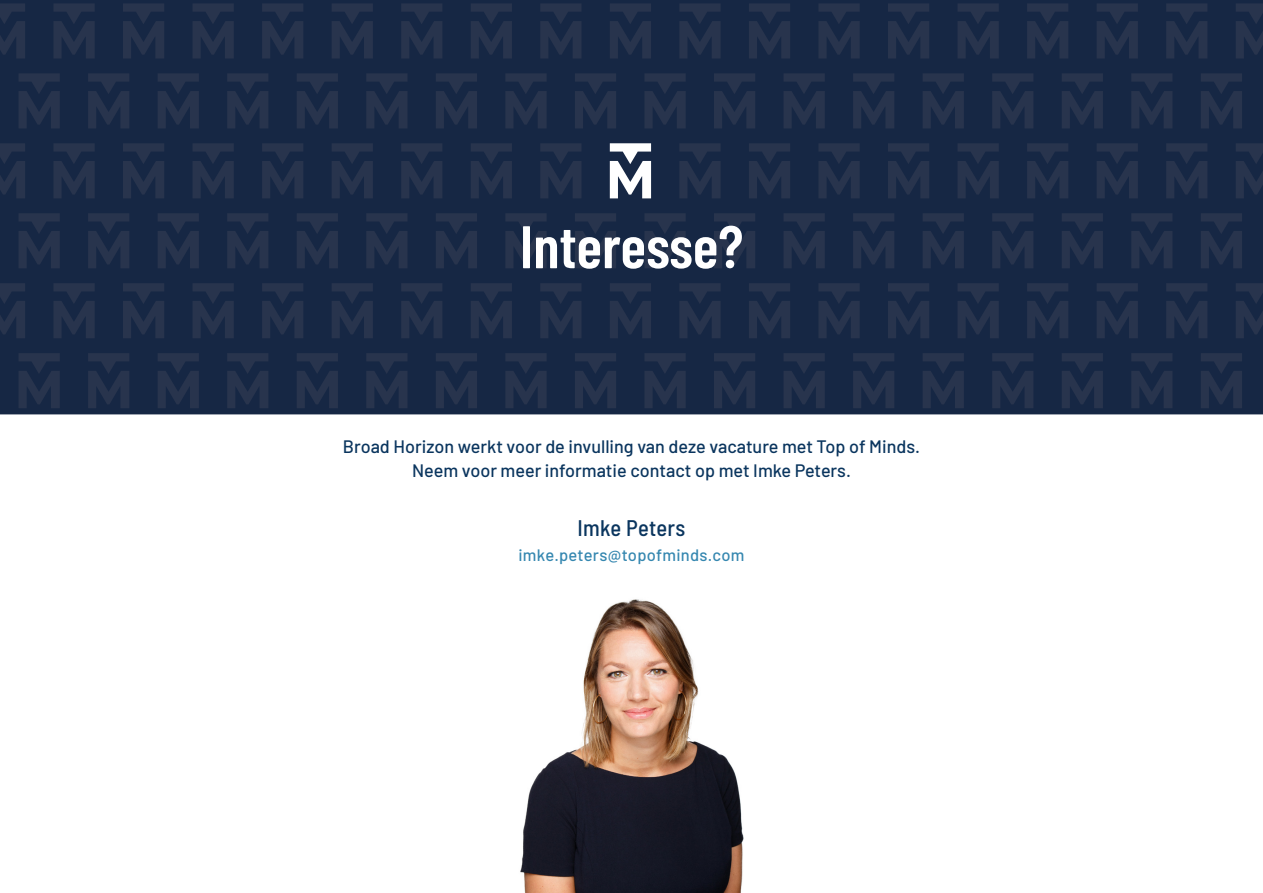
<style>
.page{position:relative;width:1263px;height:893px;background:#fff}
.page>*{position:absolute;margin:0;border:0;box-sizing:border-box;transform-origin:0 0}
.t1{font:600 60px "Barlow Condensed";color:#fff}
.t2{font:500 semi-condensed 22.5px "Barlow";letter-spacing:.01em;color:#0a355e}
.t3{font:500 18px "Barlow";color:#0a355e}
.t4{font:500 16.5px "Barlow";letter-spacing:.015em;color:#3587b0}
</style>
<div class="page">
<img style="left:520px;top:599px;width:224px;height:294px">
<div style="left:0;top:0;width:1263px;height:414px;background:#162744"></div>
<svg style="left:0;top:3px;width:25px;height:56px"></svg>
<svg style="left:0;top:283px;width:25px;height:55px"></svg>
<svg style="left:0;top:143px;width:25px;height:55px"></svg>
<svg style="left:88px;top:213px;width:41px;height:55px;background:#212f49"></svg>
<svg style="left:88px;top:73px;width:41px;height:55px;background:#212f49"></svg>
<svg style="left:88px;top:353px;width:41px;height:55px;background:#212f49"></svg>
<svg style="left:123px;top:3px;width:41px;height:56px;background:#202e49"></svg>
<svg style="left:123px;top:283px;width:41px;height:55px;background:#212f49"></svg>
<svg style="left:123px;top:143px;width:41px;height:55px;background:#212f49"></svg>
<svg style="left:227px;top:213px;width:41px;height:55px;background:#212e49"></svg>
<svg style="left:227px;top:73px;width:41px;height:55px;background:#212e49"></svg>
<svg style="left:227px;top:353px;width:41px;height:55px;background:#212f49"></svg>
<svg style="left:262px;top:3px;width:41px;height:56px;background:#202e49"></svg>
<svg style="left:262px;top:283px;width:41px;height:55px;background:#212f49"></svg>
<svg style="left:262px;top:143px;width:41px;height:55px;background:#212f49"></svg>
<svg style="left:366px;top:213px;width:41px;height:55px;background:#212e49"></svg>
<svg style="left:366px;top:73px;width:41px;height:55px;background:#212e49"></svg>
<svg style="left:366px;top:353px;width:41px;height:55px;background:#212e49"></svg>
<svg style="left:401px;top:3px;width:41px;height:56px;background:#202e49"></svg>
<svg style="left:401px;top:283px;width:41px;height:55px;background:#212e49"></svg>
<svg style="left:401px;top:143px;width:41px;height:55px;background:#212e49"></svg>
<svg style="left:505px;top:213px;width:42px;height:55px;background:#202e49"></svg>
<svg style="left:505px;top:73px;width:42px;height:55px;background:#202e49"></svg>
<svg style="left:505px;top:353px;width:42px;height:55px;background:#202e49"></svg>
<svg style="left:540px;top:3px;width:41px;height:56px;background:#202e49"></svg>
<svg style="left:540px;top:283px;width:41px;height:55px;background:#212e49"></svg>
<svg style="left:540px;top:143px;width:41px;height:55px;background:#212e49"></svg>
<svg style="left:644px;top:213px;width:42px;height:55px;background:#202e49"></svg>
<svg style="left:644px;top:73px;width:42px;height:55px;background:#202e49"></svg>
<svg style="left:644px;top:353px;width:42px;height:55px;background:#202e49"></svg>
<svg style="left:679px;top:3px;width:42px;height:56px;background:#202e49"></svg>
<svg style="left:679px;top:283px;width:42px;height:55px;background:#202e49"></svg>
<svg style="left:679px;top:143px;width:42px;height:55px;background:#202e49"></svg>
<svg style="left:783px;top:213px;width:42px;height:55px;background:#202e49"></svg>
<svg style="left:783px;top:73px;width:42px;height:55px;background:#202e49"></svg>
<svg style="left:783px;top:353px;width:42px;height:55px;background:#202e49"></svg>
<svg style="left:818px;top:3px;width:42px;height:56px;background:#202e49"></svg>
<svg style="left:818px;top:283px;width:42px;height:55px;background:#202e49"></svg>
<svg style="left:818px;top:143px;width:42px;height:55px;background:#202e49"></svg>
<svg style="left:923px;top:213px;width:41px;height:55px;background:#212f49"></svg>
<svg style="left:923px;top:73px;width:41px;height:55px;background:#212e49"></svg>
<svg style="left:923px;top:353px;width:41px;height:55px;background:#212f49"></svg>
<svg style="left:957px;top:3px;width:42px;height:56px;background:#202e49"></svg>
<svg style="left:957px;top:283px;width:42px;height:55px;background:#202e49"></svg>
<svg style="left:957px;top:143px;width:42px;height:55px;background:#202e49"></svg>
<svg style="left:1062px;top:213px;width:41px;height:55px;background:#212f49"></svg>
<svg style="left:1062px;top:73px;width:41px;height:55px;background:#212f49"></svg>
<svg style="left:1062px;top:353px;width:41px;height:55px;background:#212f49"></svg>
<svg style="left:1097px;top:3px;width:41px;height:56px;background:#202e49"></svg>
<svg style="left:1097px;top:283px;width:41px;height:55px;background:#212f49"></svg>
<svg style="left:1097px;top:143px;width:41px;height:55px;background:#212f49"></svg>
<svg style="left:1201px;top:213px;width:41px;height:55px;background:#212f49"></svg>
<svg style="left:1201px;top:73px;width:41px;height:55px;background:#212f49"></svg>
<svg style="left:1201px;top:353px;width:41px;height:55px;background:#212f49"></svg>
<svg style="left:1236px;top:3px;width:27px;height:56px;background:#202e49"></svg>
<svg style="left:1236px;top:283px;width:27px;height:55px"></svg>
<svg style="left:1236px;top:143px;width:27px;height:55px"></svg>
<svg style="left:19px;top:213px;width:41px;height:55px;background:#212e49"></svg>
<svg style="left:19px;top:73px;width:41px;height:55px;background:#212e49"></svg>
<svg style="left:19px;top:353px;width:41px;height:55px;background:#212f49"></svg>
<svg style="left:53px;top:3px;width:42px;height:56px;background:#202e49"></svg>
<svg style="left:53px;top:283px;width:42px;height:55px;background:#202e49"></svg>
<svg style="left:53px;top:143px;width:42px;height:55px;background:#202e49"></svg>
<svg style="left:158px;top:213px;width:41px;height:55px;background:#212f49"></svg>
<svg style="left:158px;top:73px;width:41px;height:55px;background:#212e49"></svg>
<svg style="left:158px;top:353px;width:41px;height:55px;background:#212f49"></svg>
<svg style="left:193px;top:3px;width:41px;height:56px;background:#202e49"></svg>
<svg style="left:193px;top:283px;width:41px;height:55px;background:#212e49"></svg>
<svg style="left:193px;top:143px;width:41px;height:55px;background:#212e49"></svg>
<svg style="left:297px;top:213px;width:41px;height:55px;background:#212f49"></svg>
<svg style="left:297px;top:73px;width:41px;height:55px;background:#212f49"></svg>
<svg style="left:297px;top:353px;width:41px;height:55px;background:#212f49"></svg>
<svg style="left:332px;top:3px;width:41px;height:56px;background:#202e49"></svg>
<svg style="left:332px;top:283px;width:41px;height:55px;background:#212f49"></svg>
<svg style="left:332px;top:143px;width:41px;height:55px;background:#212f49"></svg>
<svg style="left:436px;top:213px;width:41px;height:55px;background:#212f49"></svg>
<svg style="left:436px;top:73px;width:41px;height:55px;background:#212f49"></svg>
<svg style="left:436px;top:353px;width:41px;height:55px;background:#212f49"></svg>
<svg style="left:471px;top:3px;width:41px;height:56px;background:#202e49"></svg>
<svg style="left:471px;top:283px;width:41px;height:55px;background:#212f49"></svg>
<svg style="left:471px;top:143px;width:41px;height:55px;background:#212f49"></svg>
<svg style="left:575px;top:213px;width:41px;height:55px;background:#212f49"></svg>
<svg style="left:575px;top:73px;width:41px;height:55px;background:#212f49"></svg>
<svg style="left:575px;top:353px;width:41px;height:55px;background:#212f49"></svg>
<svg style="left:610px;top:3px;width:41px;height:56px;background:#202e49"></svg>
<svg style="left:610px;top:283px;width:41px;height:55px;background:#212f49"></svg>
<svg style="left:610px;top:143px;width:41px;height:55px"></svg>
<svg style="left:714px;top:213px;width:41px;height:55px;background:#212f49"></svg>
<svg style="left:714px;top:73px;width:41px;height:55px;background:#212f49"></svg>
<svg style="left:714px;top:353px;width:41px;height:55px;background:#212f49"></svg>
<svg style="left:749px;top:3px;width:41px;height:56px;background:#212e49"></svg>
<svg style="left:749px;top:283px;width:41px;height:55px;background:#212f49"></svg>
<svg style="left:749px;top:143px;width:41px;height:55px;background:#212f49"></svg>
<svg style="left:853px;top:213px;width:41px;height:55px;background:#212f49"></svg>
<svg style="left:853px;top:73px;width:41px;height:55px;background:#212e49"></svg>
<svg style="left:853px;top:353px;width:41px;height:55px;background:#212f49"></svg>
<svg style="left:888px;top:3px;width:41px;height:56px;background:#202e49"></svg>
<svg style="left:888px;top:283px;width:41px;height:55px;background:#212f49"></svg>
<svg style="left:888px;top:143px;width:41px;height:55px;background:#212f49"></svg>
<svg style="left:992px;top:213px;width:41px;height:55px;background:#212e49"></svg>
<svg style="left:992px;top:73px;width:41px;height:55px;background:#212e49"></svg>
<svg style="left:992px;top:353px;width:41px;height:55px;background:#212e49"></svg>
<svg style="left:1027px;top:3px;width:41px;height:56px;background:#202e49"></svg>
<svg style="left:1027px;top:283px;width:41px;height:55px;background:#212f49"></svg>
<svg style="left:1027px;top:143px;width:41px;height:55px;background:#212f49"></svg>
<svg style="left:1131px;top:213px;width:41px;height:55px;background:#212e49"></svg>
<svg style="left:1131px;top:73px;width:41px;height:55px;background:#212e49"></svg>
<svg style="left:1131px;top:353px;width:41px;height:55px;background:#212e49"></svg>
<svg style="left:1166px;top:3px;width:41px;height:56px;background:#202e49"></svg>
<svg style="left:1166px;top:283px;width:41px;height:55px;background:#212e49"></svg>
<svg style="left:1166px;top:143px;width:41px;height:55px;background:#212e49"></svg>
<p class="t1" style="left:520px;top:204px;width:225px">Interesse?</p>
<p class="t3" style="left:343px;top:434px;width:579px">Broad Horizon werkt voor de invulling van deze vacature met Top of Minds.</p>
<p class="t3" style="left:412px;top:458px;width:440px">Neem voor meer informatie contact op met Imke Peters.</p>
<p class="t2" style="left:577px;top:511px;width:109px">Imke Peters</p>
<p class="t4" style="left:518px;top:543px;width:227px">imke.peters@topofminds.com</p>
</div>
